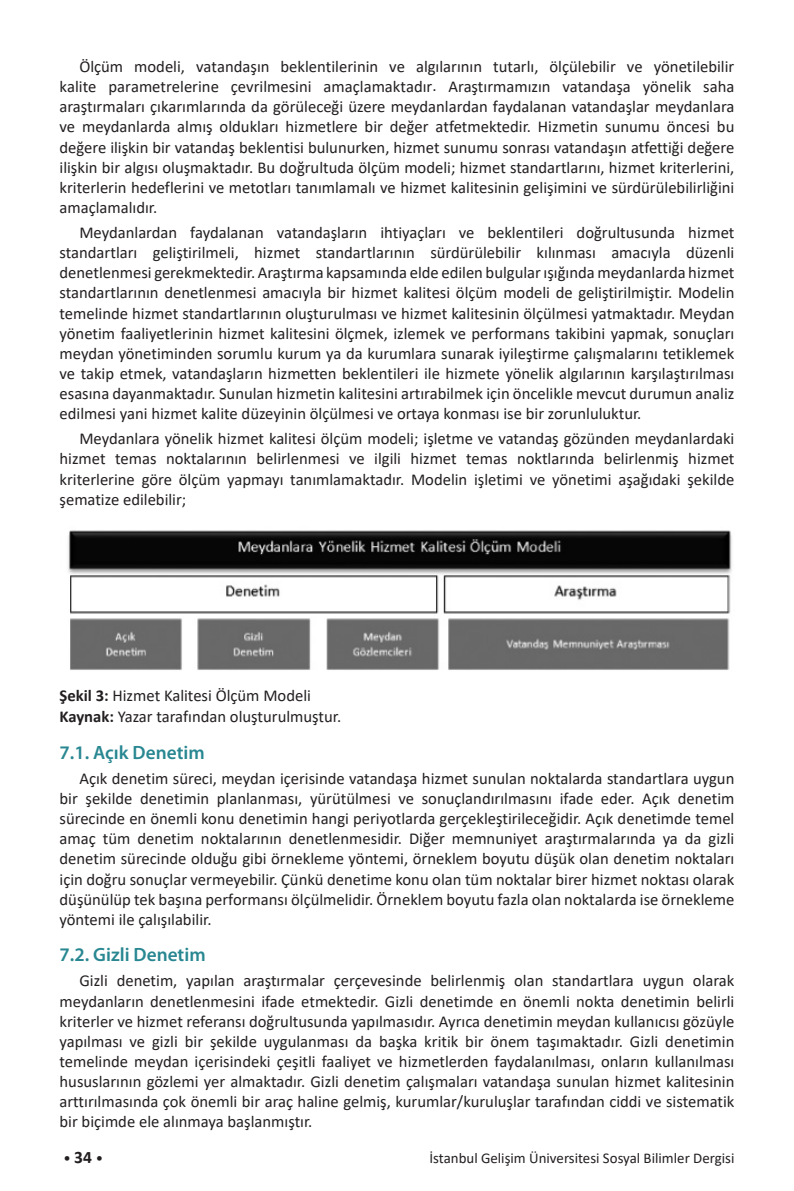
<style>
.page{position:relative;width:794px;height:1191px;background:#fff}
.page>*{position:absolute;margin:0;border:0;box-sizing:border-box;transform-origin:0 0}
.Ara_Başlık{font:600 19.25px "Myriad Pro";color:#288791}
.Ana_Metin{font:16.62px/20.1px "Calibri";color:#231f20;text-align:justify}
.t1{font:14.88px "Calibri";color:#231f20}
.s1{font-weight:700}
.s2{font-weight:700;font-size:17.5px}
</style>
<div class="page">
<img style="left:68px;top:530px;width:664px;height:140px">
<p class="Ana_Metin" style="left:60px;top:56px;width:676px;text-indent:20px">Ölçüm modeli, vatandaşın beklentilerinin ve algılarının tutarlı, ölçülebilir ve yönetilebilir kalite parametrelerine çevrilmesini amaçlamaktadır. Araştırmamızın vatandaşa yönelik saha araştırmaları çıkarımlarında da görüleceği üzere meydanlardan faydalanan vatandaşlar meydanlara ve meydanlarda almış oldukları hizmetlere bir değer atfetmektedir. Hizmetin sunumu öncesi bu değere ilişkin bir vatandaş beklentisi bulunurken, hizmet sunumu sonrası vatandaşın atfettiği değere ilişkin bir algısı oluşmaktadır. Bu doğrultuda ölçüm modeli; hizmet standartlarını, hizmet kriterlerini, kriterlerin hedeflerini ve metotları tanımlamalı ve hizmet kalitesinin gelişimini ve sürdürülebilirliğini amaçlamalıdır.</p>
<p class="Ana_Metin" style="left:60px;top:222px;width:676px;text-indent:20px">Meydanlardan faydalanan vatandaşların ihtiyaçları ve beklentileri doğrultusunda hizmet standartları geliştirilmeli, hizmet standartlarının sürdürülebilir kılınması amacıyla düzenli denetlenmesi gerekmektedir. Araştırma kapsamında elde edilen bulgular ışığında meydanlarda hizmet standartlarının denetlenmesi amacıyla bir hizmet kalitesi ölçüm modeli de geliştirilmiştir. Modelin temelinde hizmet standartlarının oluşturulması ve hizmet kalitesinin ölçülmesi yatmaktadır. Meydan yönetim faaliyetlerinin hizmet kalitesini ölçmek, izlemek ve performans takibini yapmak, sonuçları meydan yönetiminden sorumlu kurum ya da kurumlara sunarak iyileştirme çalışmalarını tetiklemek ve takip etmek, vatandaşların hizmetten beklentileri ile hizmete yönelik algılarının karşılaştırılması esasına dayanmaktadır. Sunulan hizmetin kalitesini artırabilmek için öncelikle mevcut durumun analiz edilmesi yani hizmet kalite düzeyinin ölçülmesi ve ortaya konması ise bir zorunluluktur.</p>
<p class="Ana_Metin" style="left:60px;top:428px;width:676px;text-indent:20px">Meydanlara yönelik hizmet kalitesi ölçüm modeli; işletme ve vatandaş gözünden meydanlardaki hizmet temas noktalarının belirlenmesi ve ilgili hizmet temas noktlarında belirlenmiş hizmet kriterlerine göre ölçüm yapmayı tanımlamaktadır. Modelin işletimi ve yönetimi aşağıdaki şekilde şematize edilebilir;</p>
<p class="Ana_Metin" style="left:60px;top:684px;width:253px"><span class="s1">Şekil 3:</span> Hizmet Kalitesi Ölçüm Modeli</p>
<p class="Ana_Metin" style="left:60px;top:706px;width:283px"><span class="s1">Kaynak:</span> Yazar tarafından oluşturulmuştur.</p>
<p class="Ara_Başlık" style="left:60px;top:740px;width:147px">7.1. Açık Denetim</p>
<p class="Ana_Metin" style="left:60px;top:768px;width:676px;text-indent:20px">Açık denetim süreci, meydan içerisinde vatandaşa hizmet sunulan noktalarda standartlara uygun bir şekilde denetimin planlanması, yürütülmesi ve sonuçlandırılmasını ifade eder. Açık denetim sürecinde en önemli konu denetimin hangi periyotlarda gerçekleştirileceğidir. Açık denetimde temel amaç tüm denetim noktalarının denetlenmesidir. Diğer memnuniyet araştırmalarında ya da gizli denetim sürecinde olduğu gibi örnekleme yöntemi, örneklem boyutu düşük olan denetim noktaları için doğru sonuçlar vermeyebilir. Çünkü denetime konu olan tüm noktalar birer hizmet noktası olarak düşünülüp tek başına performansı ölçülmelidir. Örneklem boyutu fazla olan noktalarda ise örnekleme yöntemi ile çalışılabilir.</p>
<p class="Ara_Başlık" style="left:60px;top:942px;width:148px">7.2. Gizli Denetim</p>
<p class="Ana_Metin" style="left:60px;top:970px;width:676px;text-indent:20px">Gizli denetim, yapılan araştırmalar çerçevesinde belirlenmiş olan standartlara uygun olarak meydanların denetlenmesini ifade etmektedir. Gizli denetimde en önemli nokta denetimin belirli kriterler ve hizmet referansı doğrultusunda yapılmasıdır. Ayrıca denetimin meydan kullanıcısı gözüyle yapılması ve gizli bir şekilde uygulanması da başka kritik bir önem taşımaktadır. Gizli denetimin temelinde meydan içerisindeki çeşitli faaliyet ve hizmetlerden faydalanılması, onların kullanılması hususlarının gözlemi yer almaktadır. Gizli denetim çalışmaları vatandaşa sunulan hizmet kalitesinin arttırılmasında çok önemli bir araç haline gelmiş, kurumlar/kuruluşlar tarafından ciddi ve sistematik bir biçimde ele alınmaya başlanmıştır.</p>
<p class="t1" style="left:63px;top:1147px;width:41px">• <span class="s2">34</span> •</p>
<p class="t1" style="left:429px;top:1147px;width:306px">İstanbul Gelişim Üniversitesi Sosyal Bilimler Dergisi</p>
</div>
